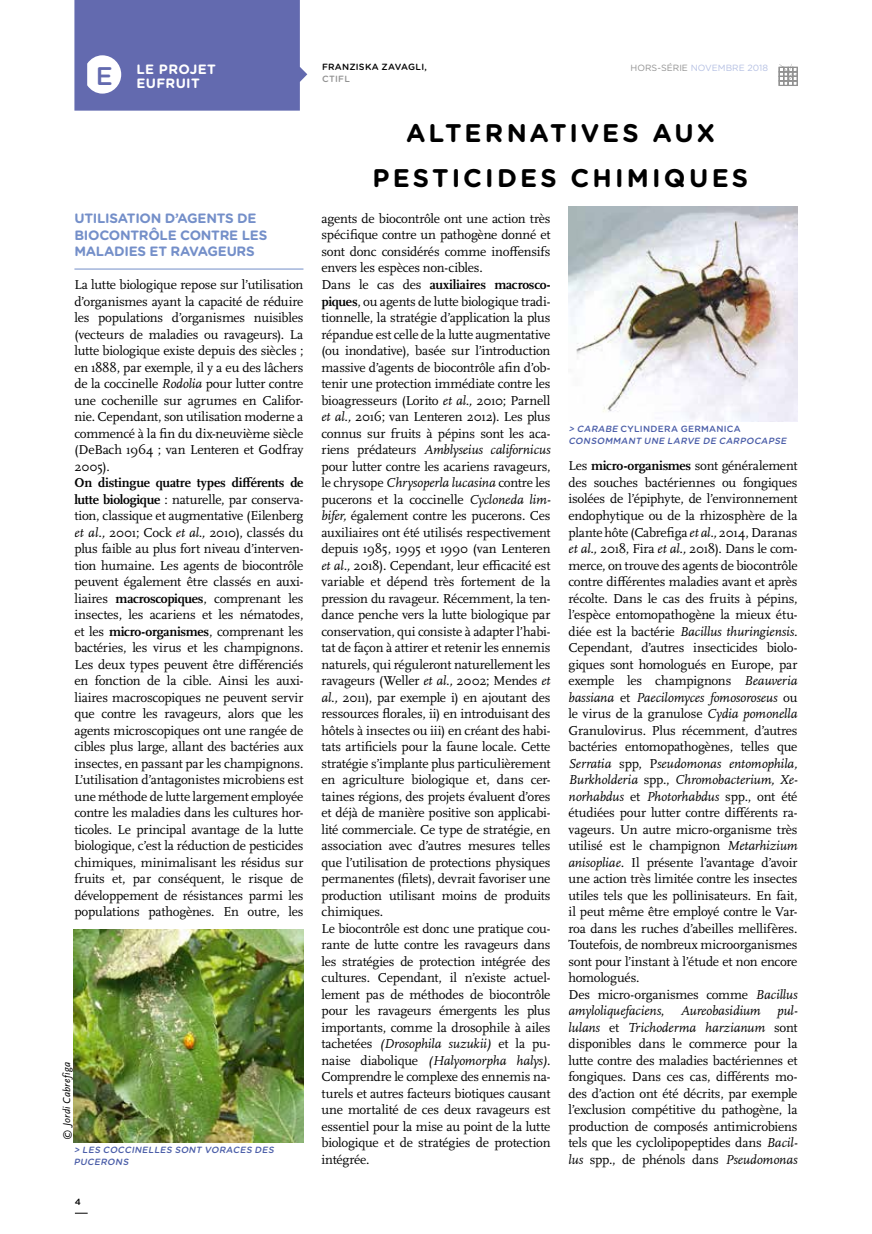
<style>
.page{position:relative;width:872px;height:1234px;background:#fff}
.page>*{position:absolute;margin:0;border:0;box-sizing:border-box;transform-origin:0 0}
.t1{font:700 25.5px/45px "Gotham Rounded";letter-spacing:.12em;color:#000;text-align:center}
.t2{font:13.5px/16.5px "Scala OT";letter-spacing:-.015em;color:#000;text-align:justify}
.t3{font:700 13.5px/16.5px "Gotham Rounded";letter-spacing:-.02em;color:#748fc9}
.t4{font:700 13.5px/13.5px "Gotham Rounded";letter-spacing:.025em;color:#fff}
.t5{font:italic 10.5px "Scala Sans";letter-spacing:.02em;color:#000}
.t6{font:italic 500 9px/12px "Gotham Rounded";color:#4a5da8}
.t7{font:9px "Gotham Rounded";color:#b5c0e3}
.t8{font:500 9px "Gotham Rounded";letter-spacing:.025em;color:#000}
.t9{font:500 9px "Gotham Rounded";letter-spacing:.03em;color:#929292}
.s1{font-weight:500;font-size:25.5px;color:#636aaf}
.s2{color:#929292}
.s3{font-style:italic}
.s4{font-weight:700}
.s5{font-style:normal}
</style>
<div class="page">
<svg style="left:75px;top:1212px;width:13px;height:1px"></svg>
<hr style="left:74px;top:269px;width:229px;height:1px;background:#748fc9">
<img style="left:74px;top:929px;width:229px;height:212px">
<img style="left:568px;top:206px;width:229px;height:215px">
<svg style="left:74px;top:0;width:233px;height:111px;background:#6e75b4"></svg>
<svg style="left:778px;top:64px;width:19px;height:22px"></svg>
<p class="t4" style="left:136px;top:62px;width:81px;text-indent:-41px"><span class="s1">E</span> LE PROJET<br>EUFRUIT</p>
<p class="t8" style="left:322px;top:61px;width:106px">FRANZISKA ZAVAGLI,</p>
<p class="t9" style="left:322px;top:73px;width:29px">CTIFL</p>
<p class="t7" style="left:630px;top:61px;width:139px"><span class="s2">HORS-SÉRIE</span> NOVEMBRE 2018</p>
<p class="t3" style="left:74px;top:209px;width:194px">UTILISATION D’AGENTS DE<br>BIOCONTRÔLE CONTRE LES<br>MALADIES ET RAVAGEURS</p>
<p class="t2" style="left:74px;top:276px;width:230px">La lutte biologique repose sur l’utilisation d’organismes ayant la capacité de réduire les populations d’organismes nuisibles (vecteurs de maladies ou ravageurs). La lutte biologique existe depuis des siècles ; en 1888, par exemple, il y a eu des lâchers de la coccinelle <span class="s3">Rodolia</span> pour lutter contre une cochenille sur agrumes en Califor&shy;nie. Cependant, son utilisation moderne a commencé à la fin du dix-neuvième siècle (DeBach 1964 ; van Lenteren et Godfray 2005).</p>
<p class="t2" style="left:74px;top:474px;width:230px"><span class="s4">On distingue quatre types différents de lutte biologique</span> : naturelle, par conserva&shy;tion, classique et augmentative (Eilenberg <span class="s3">et al.,</span> 2001; Cock <span class="s3">et al.,</span> 2010), classés du plus faible au plus fort niveau d’interven&shy;tion humaine. Les agents de biocontrôle peuvent également être classés en auxi&shy;liaires <span class="s4">macroscopiques</span>, comprenant les insectes, les acariens et les nématodes, et les <span class="s4">micro-organismes</span>, comprenant les bactéries, les virus et les champignons.<br>Les deux types peuvent être différenciés en fonction de la cible. Ainsi les auxi&shy;liaires macroscopiques ne peuvent servir que contre les ravageurs, alors que les agents microscopiques ont une rangée de cibles plus large, allant des bactéries aux insectes, en passant par les champignons.<br>L’utilisation d’antagonistes microbiens est une méthode de lutte largement employée contre les maladies dans les cultures hor&shy;ticoles. Le principal avantage de la lutte biologique, c’est la réduction de pesticides chimiques, minimalisant les résidus sur fruits et, par conséquent, le risque de développement de résistances parmi les populations pathogènes. En outre, les</p>
<p class="t5" style="left:61px;top:1139px;width:79px;rotate:-90deg">© Jordi Cabrefiga</p>
<p class="t6" style="left:74px;top:1142px;width:204px">&gt; LES COCCINELLES SONT VORACES DES<br>PUCERONS</p>
<p class="t8" style="left:75px;top:1194px;width:8px">4</p>
<h1 class="t1" style="left:372px;top:109px;width:377px">ALTERNATIVES AUX<br>PESTICIDES CHIMIQUES</h1>
<p class="t2" style="left:321px;top:210px;width:230px;text-align:left">agents de biocontrôle ont une action très spécifique contre un pathogène donné et sont donc considérés comme inoffensifs envers les espèces non-cibles.<br>Dans le cas des <span class="s4">auxiliaires macrosco&shy;piques</span>, ou agents de lutte biologique tradi&shy;tionnelle, la stratégie d’application la plus répandue est celle de la lutte augmentative (ou inondative), basée sur l’introduction massive d’agents de biocontrôle afin d’ob&shy;tenir une protection immédiate contre les bioagresseurs (Lorito <span class="s3">et al.,</span> 2010; Parnell <span class="s3">et al.,</span> 2016; van Lenteren 2012). Les plus connus sur fruits à pépins sont les aca&shy;riens prédateurs <span class="s3">Amblyseius californicus </span>pour lutter contre les acariens ravageurs, le chrysope <span class="s3">Chrysoperla lucasina</span> contre les pucerons et la coccinelle <span class="s3">Cycloneda lim&shy;bifer,</span> également contre les pucerons. Ces auxiliaires ont été utilisés respectivement depuis 1985, 1995 et 1990 (van Lenteren <span class="s3">et al.,</span> 2018). Cependant, leur efficacité est variable et dépend très fortement de la pression du ravageur. Récemment, la ten&shy;dance penche vers la lutte biologique par conservation, qui consiste à adapter l’habi&shy;tat de façon à attirer et retenir les ennemis naturels, qui réguleront naturellement les ravageurs (Weller <span class="s3">et al.,</span> 2002; Mendes <span class="s3">et al.,</span> 2011), par exemple i) en ajoutant des ressources florales, ii) en introduisant des hôtels à insectes ou iii) en créant des habi&shy;tats artificiels pour la faune locale. Cette stratégie s’implante plus particulièrement en agriculture biologique et, dans cer&shy;taines régions, des projets évaluent d’ores et déjà de manière positive son applicabi&shy;lité commerciale. Ce type de stratégie, en association avec d’autres mesures telles que l’utilisation de protections physiques permanentes (filets), devrait favoriser une production utilisant moins de produits chimiques.<br>Le biocontrôle est donc une pratique cou&shy;rante de lutte contre les ravageurs dans les stratégies de protection intégrée des cultures. Cependant, il n’existe actuel&shy;lement pas de méthodes de biocontrôle pour les ravageurs émergents les plus importants, comme la drosophile à ailes tachetées <span class="s3">(Drosophila suzukii)</span> et la pu&shy;naise diabolique <span class="s3">(Halyomorpha halys)</span>.<br>Comprendre le complexe des ennemis na&shy;turels et autres facteurs biotiques causant une mortalité de ces deux ravageurs est essentiel pour la mise au point de la lutte biologique et de stratégies de protection intégrée.</p>
<p class="t6" style="left:568px;top:422px;width:222px">&gt; CARABE <span class="s5">CYLINDERA GERMANICA<br></span>CONSOMMANT UNE LARVE DE CARPOCAPSE</p>
<p class="t2" style="left:568px;top:457px;width:231px;text-align:left">Les <span class="s4">micro-organismes</span> sont généralement des souches bactériennes ou fongiques isolées de l’épiphyte, de l’environnement endophytique ou de la rhizosphère de la plante hôte (Cabrefiga <span class="s3">et al.,</span> 2014, Daranas <span class="s3">et al.,</span> 2018, Fira <span class="s3">et al.,</span> 2018). Dans le com&shy;merce, on trouve des agents de biocontrôle contre différentes maladies avant et après récolte. Dans le cas des fruits à pépins, l’espèce entomopathogène la mieux étu&shy;diée est la bactérie <span class="s3">Bacillus thuringiensis.<br></span>Cependant, d’autres insecticides biolo&shy;giques sont homologués en Europe, par exemple les champignons <span class="s3">Beauveria bassiana</span> et <span class="s3">Paecilomyces fomosoroseus</span> ou le virus de la granulose <span class="s3">Cydia pomonella </span>Granulovirus. Plus récemment, d’autres bactéries entomopathogènes, telles que <span class="s3">Serratia</span> spp, P<span class="s3">seudomonas entomophila, Burkholderia</span> spp., <span class="s3">Chromobacterium, Xe&shy;norhabdus</span> et <span class="s3">Photorhabdus</span> spp., ont été étudiées pour lutter contre différents ra&shy;vageurs. Un autre micro-organisme très utilisé est le champignon <span class="s3">Metarhizium anisopliae.</span> Il présente l’avantage d’avoir une action très limitée contre les insectes utiles tels que les pollinisateurs. En fait, il peut même être employé contre le Var&shy;roa dans les ruches d’abeilles mellifères.<br>Toutefois, de nombreux microorganismes sont pour l’instant à l’étude et non encore homologués.<br>Des micro-organismes comme <span class="s3">Bacillus amyloliquefaciens</span>, <span class="s3">Aureobasidium pul&shy;lulans</span> et <span class="s3">Trichoderma harzianum</span> sont disponibles dans le commerce pour la lutte contre des maladies bactériennes et fongiques. Dans ces cas, différents mo&shy;des d’action ont été décrits, par exemple l’exclusion compétitive du pathogène, la production de composés antimicrobiens tels que les cyclolipopeptides dans <span class="s3">Bacil&shy;lus</span> spp., de phénols dans <span class="s3">Pseudomonas</span></p>
</div>
